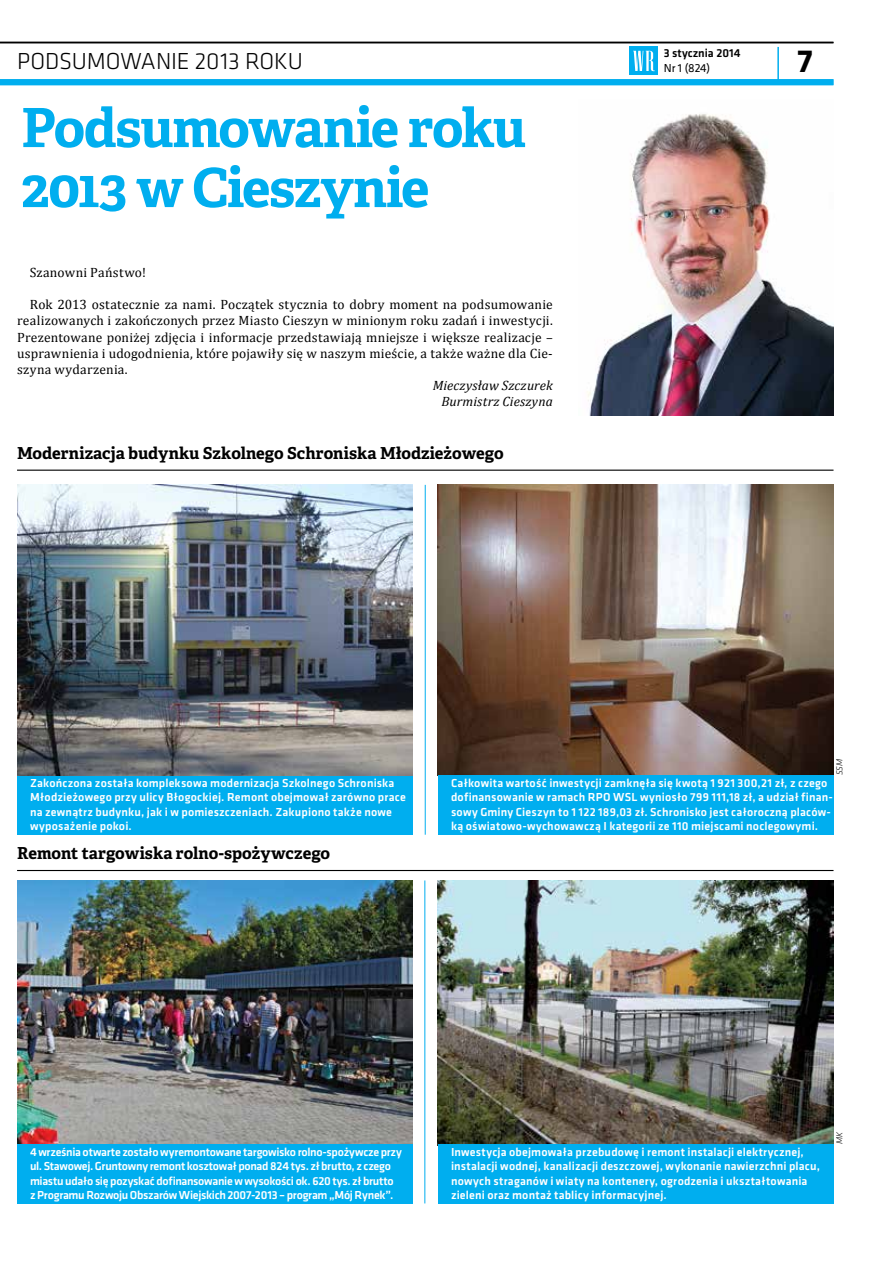
<style>
.page{position:relative;width:893px;height:1263px;background:#fff}
.page>*{position:absolute;margin:0;border:0;box-sizing:border-box;transform-origin:0 0}
.t1{font:700 54px/60px "Adelle Basic";letter-spacing:-.03em;color:#00aeef}
.t2{font:700 33px "Klavika";color:#000}
.t3{font:300 24px "Klavika";letter-spacing:-.005em;color:#000}
.t4{font:700 16.5px "Adelle Basic";color:#000}
.t5{font:13.5px/16.2px "Cambria";letter-spacing:.02em;color:#000;text-align:justify}
.t6{font:italic 13.5px/16.2px "Cambria";letter-spacing:.01em;color:#000;text-align:right}
.t7{font:500 12px/14.4px "Klavika";letter-spacing:.01em;color:#fff}
.t8{font:500 12px/14.4px "Klavika";letter-spacing:-.02em;color:#fff}
.t9{font:500 12px "Klavika";color:#000}
.t10{font:12px "Klavika";color:#000}
.t11{font:italic 300 9px "Klavika";color:#000}
</style>
<div class="page">
<hr style="left:777px;top:47px;width:2px;height:35px;background:#00aeef">
<div style="left:630px;top:47px;width:28px;height:28px;background:#00aeef"></div>
<svg style="left:633px;top:51px;width:22px;height:20px"></svg>
<hr style="left:0;top:42px;width:833px;height:1px;background:#000">
<div style="left:0;top:79px;width:833px;height:6px;background:#00aeef"></div>
<div style="left:17px;top:775px;width:395px;height:60px;background:#00aeef"></div>
<img style="left:587px;top:114px;width:246px;height:301px">
<img style="left:438px;top:485px;width:395px;height:290px">
<hr style="left:17px;top:470px;width:816px;height:1px;background:#000">
<img style="left:17px;top:485px;width:395px;height:290px">
<img style="left:17px;top:880px;width:395px;height:264px">
<hr style="left:17px;top:870px;width:816px;height:1px;background:#000">
<img style="left:438px;top:880px;width:395px;height:264px">
<div style="left:438px;top:775px;width:395px;height:60px;background:#00aeef"></div>
<div style="left:17px;top:1144px;width:395px;height:59px;background:#00aeef"></div>
<div style="left:438px;top:1144px;width:395px;height:59px;background:#00aeef"></div>
<hr style="left:425px;top:485px;width:1px;height:350px;background:#00aeef">
<hr style="left:424px;top:880px;width:1px;height:323px;background:#00aeef">
<p class="t9" style="left:664px;top:45px;width:78px">3 stycznia 2014</p>
<h3 class="t3" style="left:17px;top:47px;width:288px">PODSUMOWANIE 2013 ROKU</h3>
<p class="t10" style="left:664px;top:60px;width:48px">Nr 1 (824)</p>
<h1 class="t1" style="left:21px;top:98px;width:506px">Podsumowanie roku<br>2013 w Cieszynie</h1>
<p class="t5" style="left:30px;top:264px;width:118px">Szanowni Państwo!</p>
<p class="t5" style="left:17px;top:296px;width:537px;text-indent:13px">Rok 2013 ostatecznie za nami. Początek stycznia to dobry moment na podsumowanie realizowanych i zakończonych przez Miasto Cieszyn w minionym roku zadań i inwestycji.<br>Prezentowane poniżej zdjęcia i informacje przedstawiają mniejsze i większe realizacje – usprawnienia i udogodnienia, które pojawiły się w naszym mieście, a także ważne dla Cie&shy;szyna wydarzenia.</p>
<p class="t6" style="left:433px;top:377px;width:121px">Mieczysław Szczurek<br>Burmistrz Cieszyna</p>
<h3 class="t4" style="left:17px;top:443px;width:488px">Modernizacja budynku Szkolnego Schroniska Młodzieżowego</h3>
<h2 class="t2" style="left:797px;top:37px;width:17px">7</h2>
<p class="t11" style="left:834px;top:775px;width:18px;rotate:-90deg">SSM</p>
<p class="t7" style="left:30px;top:775px;width:377px">Zakończona została kompleksowa modernizacja Szkolnego Schroniska Młodzieżowego przy ulicy Błogockiej. Remont obejmował zarówno prace na zewnątrz budynku, jak i w pomieszczeniach. Zakupiono także nowe wyposażenie pokoi.</p>
<h3 class="t4" style="left:17px;top:843px;width:315px">Remont targowiska rolno-spożywczego</h3>
<p class="t7" style="left:451px;top:775px;width:383px">Całkowita wartość inwestycji zamknęła się kwotą 1 921 300,21 zł, z czego dofinansowanie w ramach RPO WSL wyniosło 799 111,18 zł, a udział finan&shy;sowy Gminy Cieszyn to 1 122 189,03 zł. Schronisko jest całoroczną placów&shy;ką oświatowo-wychowawczą I kategorii ze 110 miejscami noclegowymi.</p>
<p class="t11" style="left:834px;top:1144px;width:14px;rotate:-90deg">MK</p>
<p class="t8" style="left:30px;top:1144px;width:373px">4 września otwarte zostało wyremontowane targowisko rolno-spożywcze przy ul. Stawowej. Gruntowny remont kosztował ponad 824 tys. zł brutto, z czego miastu udało się pozyskać dofinansowanie w wysokości ok. 620 tys. zł brutto z Programu Rozwoju Obszarów Wiejskich 2007-2013 – program „Mój Rynek”.</p>
<p class="t7" style="left:451px;top:1144px;width:370px">Inwestycja obejmowała przebudowę i remont instalacji elektrycznej, instalacji wodnej, kanalizacji deszczowej, wykonanie nawierzchni placu, nowych straganów i wiaty na kontenery, ogrodzenia i ukształtowania zieleni oraz montaż tablicy informacyjnej.</p>
</div>
